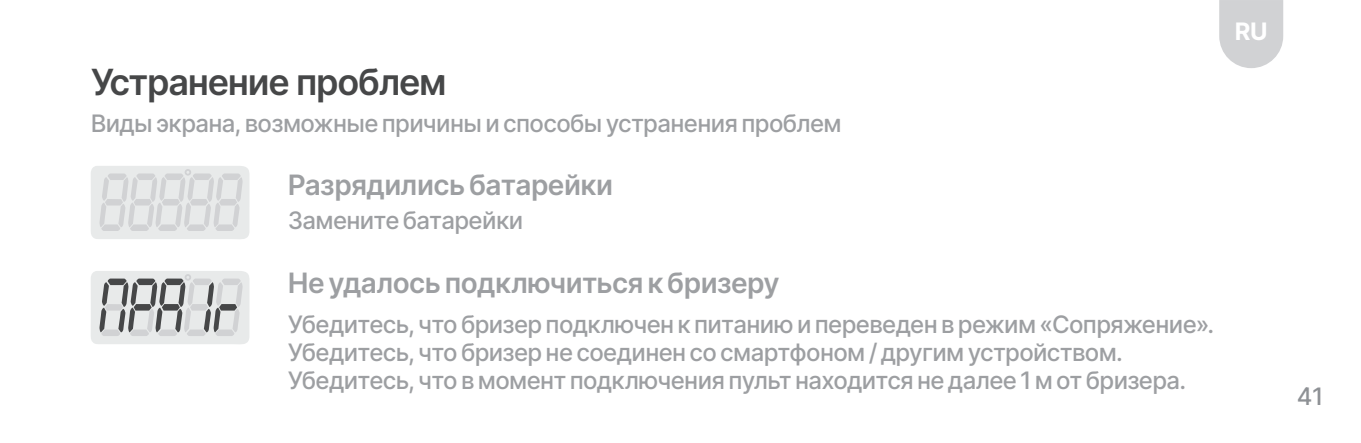
<style>
.page{position:relative;width:1361px;height:443px;background:#fff}
.page>*{position:absolute;margin:0;border:0;box-sizing:border-box;transform-origin:0 0}
.Head{font:600 36px "Inter";letter-spacing:-.035em;color:#464748}
.Text{font:600 28px "Inter";letter-spacing:-.02em;color:#9d9fa2}
.Text-2{font:500 24px/28px "Inter";letter-spacing:-.025em;color:#9d9fa2}
.t1{font:500 24px "Inter";color:#8e9195}
.t2{font:700 24px "Inter";color:#fff}
</style>
<div class="page">
<svg style="left:1219px;top:0;width:64px;height:68px"></svg>
<svg style="left:91px;top:271px;width:158px;height:73px"></svg>
<svg style="left:91px;top:166px;width:158px;height:73px"></svg>
<p class="Head" style="left:91px;top:55px;width:357px">Устранение проблем</p>
<p class="Text-2" style="left:91px;top:109px;width:752px">Виды экрана, возможные причины и способы устранения проблем</p>
<p class="Text" style="left:288px;top:164px;width:327px">Разрядились батарейки</p>
<p class="Text-2" style="left:288px;top:205px;width:237px">Замените батарейки</p>
<p class="Text" style="left:288px;top:262px;width:493px">Не удалось подключиться к бризеру</p>
<p class="Text-2" style="left:288px;top:309px;width:928px">Убедитесь, что бризер подключен к питанию и переведен в режим «Сопряжение».<br>Убедитесь, что бризер не соединен со смартфоном / другим устройством.<br>Убедитесь, что в момент подключения пульт находится не далее 1 м от бризера.</p>
<p class="t2" style="left:1235px;top:14px;width:34px">RU</p>
<p class="t1" style="left:1296px;top:378px;width:28px">41</p>
</div>
